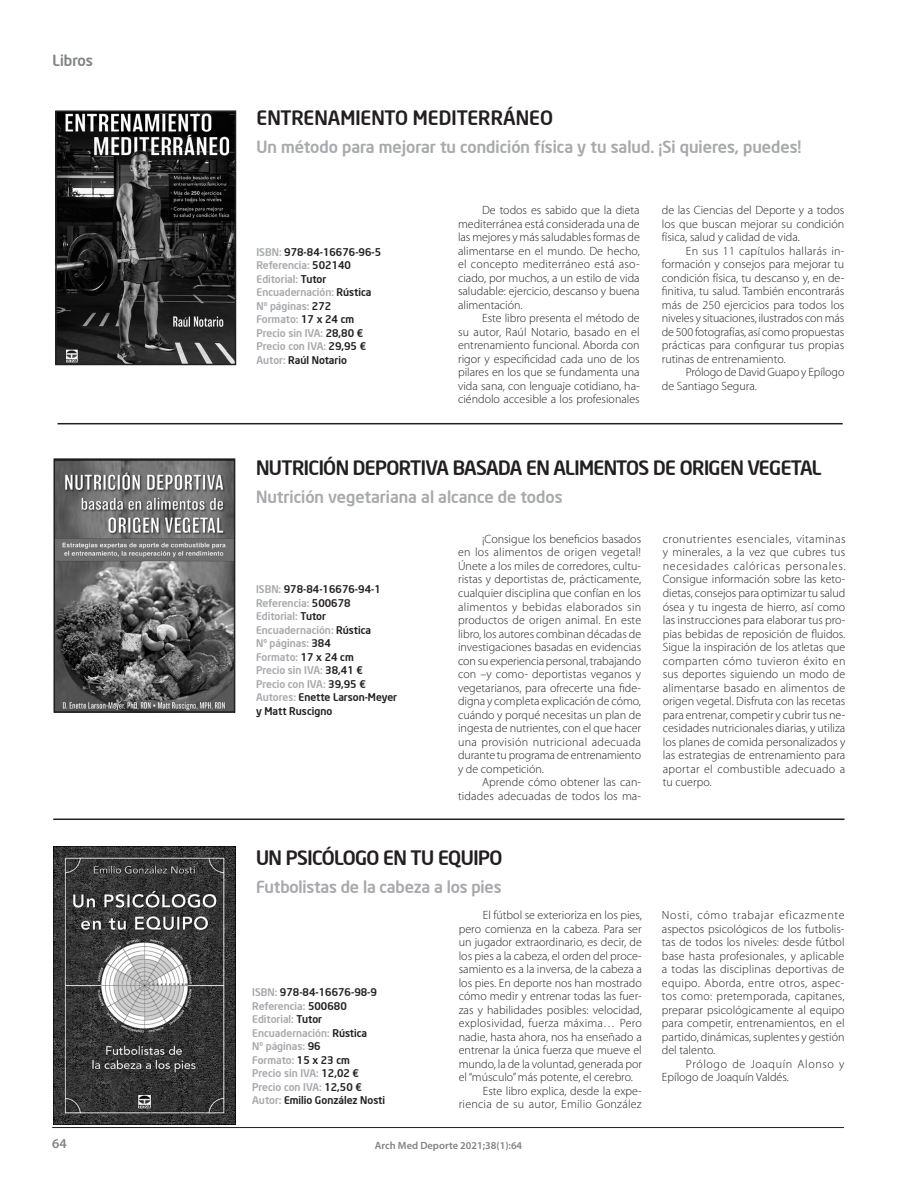
<style>
.page{position:relative;width:897px;height:1192px;background:#fff}
.page>*{position:absolute;margin:0;border:0;box-sizing:border-box;transform-origin:0 0}
.libros{font:500 19.5px "Neo Sans Intel";letter-spacing:-.03em;color:#231f20}
.libros-2{font:500 19.5px "Neo Sans Intel";color:#231f20}
.libros-3{font:500 16.5px "Neo Sans Intel";color:#a8a9ad}
.t1{font:500 15px "Neo Sans Intel";color:#808285}
.t2{font:600 13.5px "Myriad Pro";color:#808285}
.libros_texto{font:300 12px/13.5px "Myriad Pro";color:#231f20;text-align:justify}
.libros_texto-2{font:300 12px/13.5px "Myriad Pro";letter-spacing:.02em;color:#231f20;text-align:right}
.libros-4{font:500 10.5px/13.5px "Neo Sans Intel";color:#a8a9ad}
.t3{font:600 10.5px "Myriad Pro";color:#808285}
.s1{color:#231f20}
</style>
<div class="page">
<hr style="left:52px;top:1127px;width:791px;height:1px;background:#231f20">
<hr style="left:57px;top:423px;width:785px;height:1px;background:#231f20">
<hr style="left:53px;top:818px;width:791px;height:2px;background:#231f20">
<img style="left:58px;top:113px;width:175px;height:249px">
<div style="left:55px;top:110px;width:181px;height:255px;border:2px solid #231f20"></div>
<img style="left:56px;top:461px;width:176px;height:248px">
<div style="left:53px;top:458px;width:182px;height:254px;border:2px solid #231f20"></div>
<img style="left:54px;top:846px;width:181px;height:278px">
<p class="t1" style="left:53px;top:51px;width:42px">Libros</p>
<p class="t1" style="left:53px;top:55px;width:42px">Libros</p>
<p class="libros-2" style="left:256px;top:106px;width:298px">ENTRENAMIENTO MEDITERRÁNEO</p>
<p class="libros-3" style="left:256px;top:137px;width:546px">Un método para mejorar tu condición física y tu salud. ¡Si quieres, puedes!</p>
<p class="libros-4" style="left:256px;top:245px;width:126px">ISBN: <span class="s1">978-84-16676-96-5<br></span>Referencia: <span class="s1">502140<br></span>Editorial: <span class="s1">Tutor<br></span>Encuadernación: <span class="s1">Rústica<br></span>Nº páginas: <span class="s1">272<br></span>Formato: <span class="s1">17 x 24 cm<br></span>Precio sin IVA: <span class="s1">28,80 €<br></span>Precio con IVA: <span class="s1">29,95 €<br></span>Autor: <span class="s1">Raúl Notario</span></p>
<p class="libros_texto" style="left:458px;top:203px;width:183px;text-indent:24px">De todos es sabido que la dieta mediterránea está considerada una de las mejores y más saludables formas de alimentarse en el mundo. De hecho, el concepto mediterráneo está aso&shy;ciado, por muchos, a un estilo de vida saludable: ejercicio, descanso y buena alimentación.</p>
<p class="libros_texto" style="left:458px;top:311px;width:183px;text-indent:24px">Este libro presenta el método de su autor, Raúl Notario, basado en el entrenamiento funcional. Aborda con rigor y especificidad cada uno de los pilares en los que se fundamenta una vida sana, con lenguaje cotidiano, ha&shy;ciéndolo accesible a los profesionales</p>
<p class="libros_texto" style="left:661px;top:203px;width:184px">de las Ciencias del Deporte y a todos los que buscan mejorar su condición física, salud y calidad de vida.</p>
<p class="libros_texto" style="left:661px;top:244px;width:184px;text-indent:24px">En sus 11 capítulos hallarás in&shy;formación y consejos para mejorar tu condición física, tu descanso y, en de&shy;finitiva, tu salud. También encontrarás más de 250 ejercicios para todos los niveles y situaciones, ilustrados con más de 500 fotografías, así como propuestas prácticas para configurar tus propias rutinas de entrenamiento.</p>
<p class="libros_texto" style="left:661px;top:365px;width:184px;text-indent:24px">Prólogo de David Guapo y Epílogo de Santiago Segura.</p>
<p class="libros" style="left:256px;top:455px;width:567px">NUTRICIÓN DEPORTIVA BASADA EN ALIMENTOS DE ORIGEN VEGETAL</p>
<p class="libros-3" style="left:256px;top:486px;width:308px">Nutrición vegetariana al alcance de todos</p>
<p class="libros_texto" style="left:458px;top:532px;width:185px;text-indent:24px">¡Consigue los beneficios basados en los alimentos de origen vegetal!<br>Únete a los miles de corredores, cultu&shy;ristas y deportistas de, prácticamente, cualquier disciplina que confían en los alimentos y bebidas elaborados sin productos de origen animal. En este libro, los autores combinan décadas de investigaciones basadas en evidencias con su experiencia personal, trabajando con –y como- deportistas veganos y vegetarianos, para ofrecerte una fide&shy;digna y completa explicación de cómo, cuándo y porqué necesitas un plan de ingesta de nutrientes, con el que hacer una provisión nutricional adecuada durante tu programa de entrenamiento y de competición.</p>
<p class="libros_texto" style="left:458px;top:775px;width:184px;text-align:right">Aprende cómo obtener las can&shy;tidades adecuadas de todos los ma-</p>
<p class="libros_texto" style="left:662px;top:532px;width:184px">cronutrientes esenciales, vitaminas y minerales, a la vez que cubres tus necesidades calóricas personales.<br>Consigue información sobre las keto&shy;dietas, consejos para optimizar tu salud ósea y tu ingesta de hierro, así como las instrucciones para elaborar tus pro&shy;pias bebidas de reposición de fluidos.<br>Sigue la inspiración de los atletas que comparten cómo tuvieron éxito en sus deportes siguiendo un modo de alimentarse basado en alimentos de origen vegetal. Disfruta con las recetas para entrenar, competir y cubrir tus ne&shy;cesidades nutricionales diarias, y utiliza los planes de comida personalizados y las estrategias de entrenamiento para aportar el combustible adecuado a tu cuerpo.</p>
<p class="libros-4" style="left:256px;top:582px;width:142px">ISBN: <span class="s1">978-84-16676-94-1<br></span>Referencia: <span class="s1">500678<br></span>Editorial: <span class="s1">Tutor<br></span>Encuadernación: <span class="s1">Rústica<br></span>Nº páginas: <span class="s1">384<br></span>Formato: <span class="s1">17 x 24 cm<br></span>Precio sin IVA: <span class="s1">38,41 €<br></span>Precio con IVA: <span class="s1">39,95 €<br></span>Autores: <span class="s1">Enette Larson-Meyer y Matt Ruscigno</span></p>
<p class="libros" style="left:256px;top:845px;width:247px">UN PSICÓLOGO EN TU EQUIPO</p>
<p class="libros-3" style="left:256px;top:876px;width:247px">Futbolistas de la cabeza a los pies</p>
<p class="libros_texto" style="left:458px;top:908px;width:185px;text-indent:24px">El fútbol se exterioriza en los pies, pero comienza en la cabeza. Para ser un jugador extraordinario, es decir, de los pies a la cabeza, el orden del proce&shy;samiento es a la inversa, de la cabeza a los pies. En deporte nos han mostrado cómo medir y entrenar todas las fuer&shy;zas y habilidades posibles: velocidad, explosividad, fuerza máxima… Pero nadie, hasta ahora, nos ha enseñado a entrenar la única fuerza que mueve el mundo, la de la voluntad, generada por el “músculo” más potente, el cerebro.</p>
<p class="libros_texto-2" style="left:458px;top:1083px;width:184px">Este libro explica, desde la expe&shy;riencia de su autor, Emilio González</p>
<p class="libros-4" style="left:252px;top:985px;width:134px">ISBN: <span class="s1">978-84-16676-98-9<br></span>Referencia: <span class="s1">500680<br></span>Editorial: <span class="s1">Tutor<br></span>Encuadernación: <span class="s1">Rústica<br></span>Nº páginas: <span class="s1">96<br></span>Formato: <span class="s1">15 x 23 cm<br></span>Precio sin IVA: <span class="s1">12,02 €<br></span>Precio con IVA: <span class="s1">12,50 €<br></span>Autor: <span class="s1">Emilio González Nosti</span></p>
<p class="libros_texto" style="left:661px;top:908px;width:184px">Nosti, cómo trabajar eficazmente aspectos psicológicos de los futbolis&shy;tas de todos los niveles: desde fútbol base hasta profesionales, y aplicable a todas las disciplinas deportivas de equipo. Aborda, entre otros, aspec&shy;tos como: pretemporada, capitanes, preparar psicológicamente al equipo para competir, entrenamientos, en el partido, dinámicas, suplentes y gestión del talento.</p>
<p class="libros_texto-2" style="left:661px;top:1056px;width:184px;text-align:left;text-indent:24px">Prólogo de Joaquín Alonso y<br>Epílogo de Joaquín Valdés.</p>
<p class="t2" style="left:52px;top:1134px;width:16px">64</p>
<p class="t3" style="left:374px;top:1138px;width:149px">Arch Med Deporte 2021;38(1):64</p>
</div>
